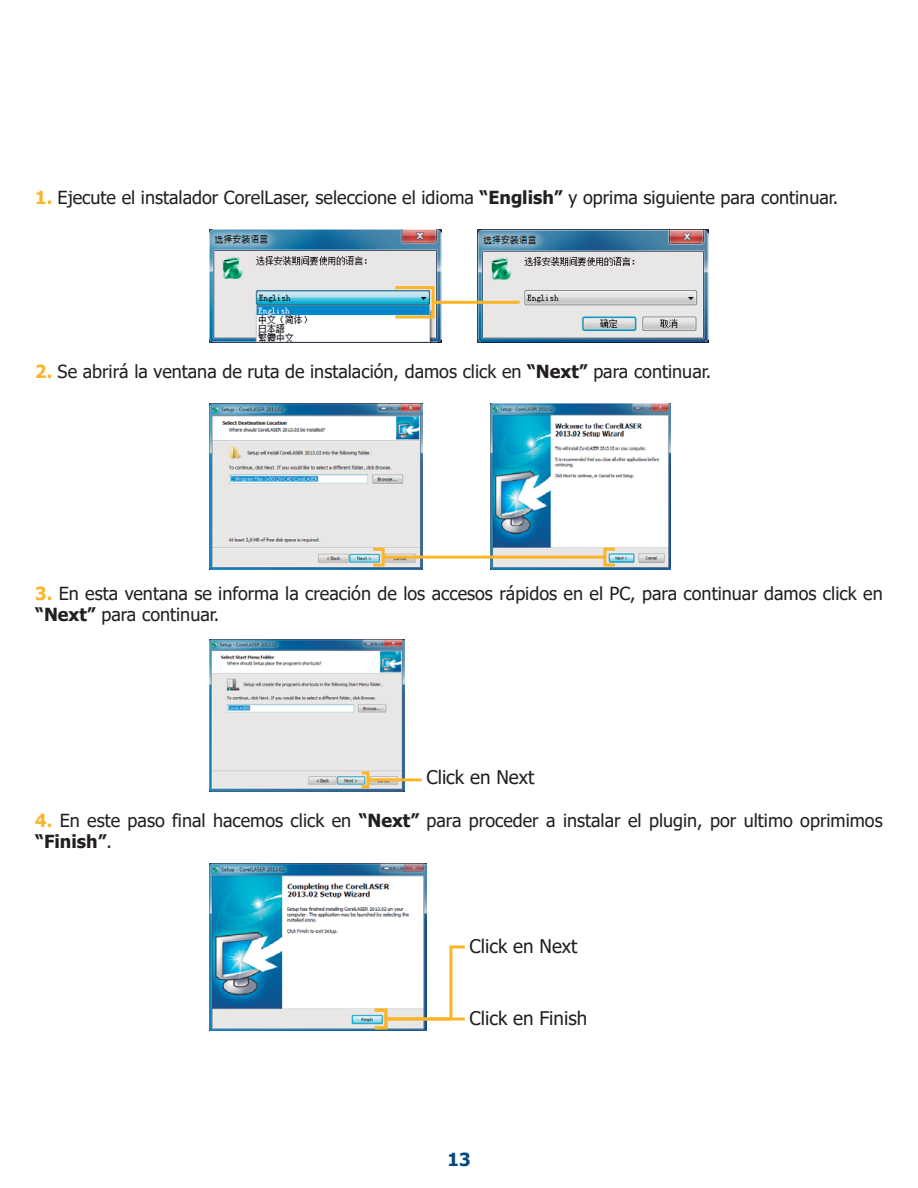
<style>
.page{position:relative;width:918px;height:1188px;background:#fff}
.page>*{position:absolute;margin:0;border:0;box-sizing:border-box;transform-origin:0 0}
.t1{font:18.75px "Tahoma";color:#231f20}
.t2{font:18px/21.6px "Tahoma";color:#231f20}
.t3{font:700 18px "Tahoma";color:#054881}
.s1{font-weight:700;color:#fcb42a}
.s2{font-weight:700}
</style>
<div class="page">
<img style="left:490px;top:404px;width:180px;height:165px">
<img style="left:210px;top:404px;width:213px;height:165px">
<div style="left:603px;top:548px;width:13px;height:19px;border:3px solid #fcb428"></div>
<div style="left:372px;top:548px;width:13px;height:19px;border:3px solid #fcb428"></div>
<hr style="left:383px;top:556px;width:222px;height:3px;background:#fcb428">
<img style="left:210px;top:863px;width:216px;height:168px">
<div style="left:373px;top:1009px;width:14px;height:20px;border:3px solid #fcb428"></div>
<hr style="left:386px;top:1017px;width:65px;height:3px;background:#fcb428">
<svg style="left:448px;top:945px;width:17px;height:76px"></svg>
<img style="left:210px;top:230px;width:232px;height:113px">
<img style="left:478px;top:230px;width:230px;height:112px">
<svg style="left:392px;top:285px;width:44px;height:35px;background:#85b5b0"></svg>
<hr style="left:433px;top:301px;width:87px;height:3px;background:#fcb428">
<img style="left:210px;top:640px;width:195px;height:152px">
<div style="left:360px;top:771px;width:9px;height:17px;border:3px solid #fcb428"></div>
<hr style="left:368px;top:778px;width:54px;height:3px;background:#fcb428">
<p class="t2" style="left:35px;top:188px;width:805px"><span class="s1">1.</span> Ejecute el instalador CorelLaser, seleccione el idioma <span class="s2">“English”</span> y oprima siguiente para continuar.</p>
<p class="t2" style="left:35px;top:362px;width:678px"><span class="s1">2.</span> Se abrirá la ventana de ruta de instalación, damos click en <span class="s2">“Next”</span> para continuar.</p>
<p class="t2" style="left:35px;top:584px;width:849px"><span class="s1">3.</span> En esta ventana se informa la creación de los accesos rápidos en el PC, para continuar damos click en <span class="s2">“Next”</span> para continuar.</p>
<p class="t1" style="left:426px;top:765px;width:110px">Click en Next</p>
<p class="t2" style="left:35px;top:810px;width:849px"><span class="s1">4.</span> En este paso final hacemos click en <span class="s2">“Next”</span> para proceder a instalar el plugin, por ultimo oprimimos <span class="s2">“Finish”</span>.</p>
<p class="t1" style="left:469px;top:934px;width:109px">Click en Next</p>
<p class="t1" style="left:469px;top:1006px;width:119px">Click en Finish</p>
<p class="t3" style="left:448px;top:1147px;width:24px">13</p>
</div>
